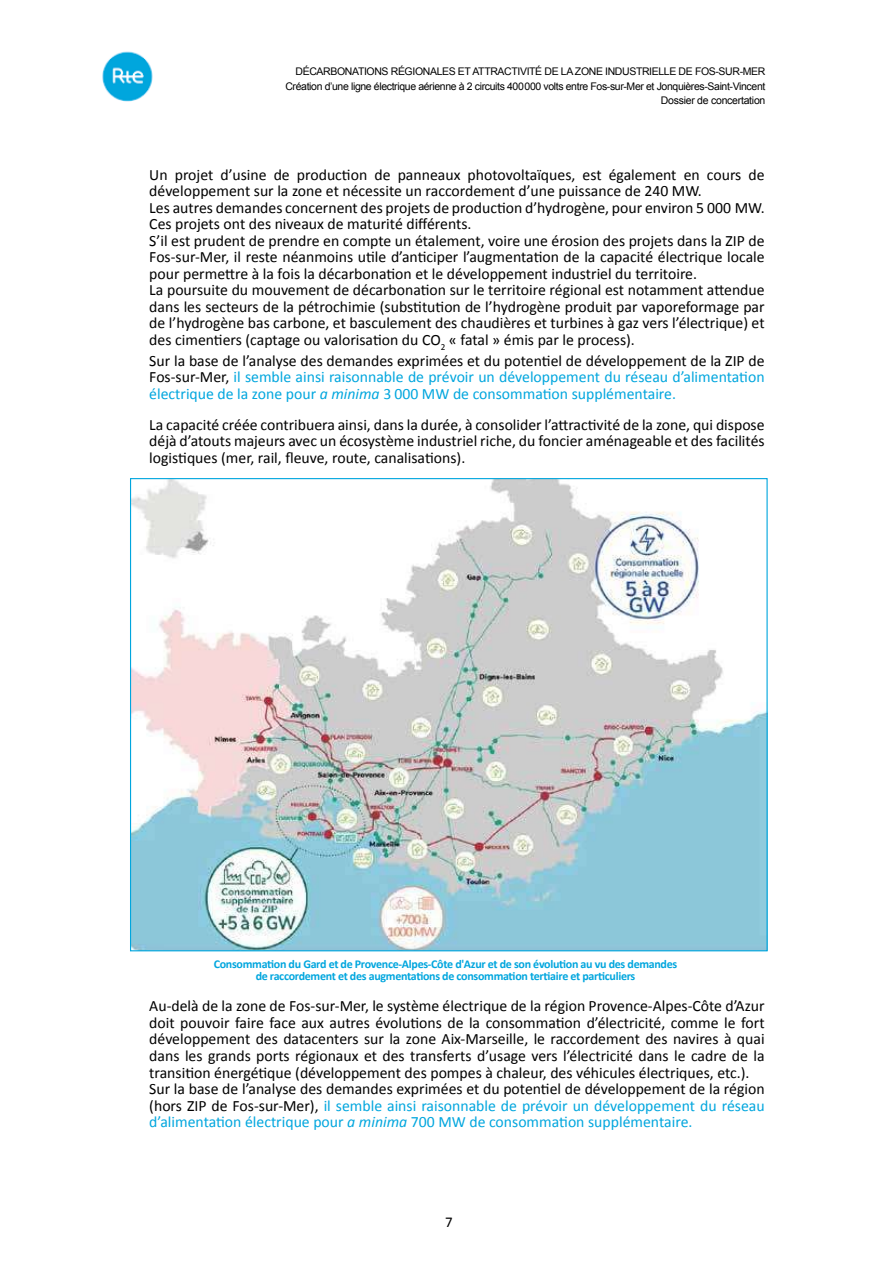
<style>
.page{position:relative;width:893px;height:1263px;background:#fff}
.page>*{position:absolute;margin:0;border:0;box-sizing:border-box;transform-origin:0 0}
.t1{font:15.75px/16.5px "Calibri";color:#000}
.t2{font:15.75px/16.5px "Calibri";color:#00a6de;text-align:justify}
.t3{font:15px "Calibri";color:#000}
.t4{font:700 12px/12px "Calibri";letter-spacing:-.025em;color:#00a6de;text-align:center}
.t5{font:10.5px/14.7px "Arial";letter-spacing:-.035em;color:#000;text-align:right}
.s1{color:#000}
.s2{font-style:italic}
.s3{color:#00a6de}
.s4{font-style:italic;color:#00a6de}
</style>
<div class="page">
<img style="left:102px;top:51px;width:51px;height:51px">
<img style="left:132px;top:480px;width:634px;height:469px">
<p class="t5" style="left:285px;top:64px;width:481px">DÉCARBONATIONS RÉGIONALES ET ATTRACTIVITÉ DE LA ZONE INDUSTRIELLE DE FOS-SUR-MER<br>Création d’une ligne électrique aérienne à 2 circuits 400000 volts entre Fos-sur-Mer et Jonquières-Saint-Vincent<br>Dossier de concertation</p>
<p class="t1" style="left:149px;top:166px;width:617px">Un projet d’usine de production de panneaux photovoltaïques, est également en cours de développement sur la zone et nécessite un raccordement d’une puissance de 240 MW.<br>Les autres demandes concernent des projets de production d’hydrogène, pour environ 5 000 MW.<br>Ces projets ont des niveaux de maturité différents.<br>S’il est prudent de prendre en compte un étalement, voire une érosion des projets dans la ZIP de Fos-sur-Mer, il reste néanmoins utile d’anticiper l’augmentation de la capacité électrique locale pour permettre à la fois la décarbonation et le développement industriel du territoire.<br>La poursuite du mouvement de décarbonation sur le territoire régional est notamment attendue dans les secteurs de la pétrochimie (substitution de l’hydrogène produit par vaporeformage par de l’hydrogène bas carbone, et basculement des chaudières et turbines à gaz vers l’électrique) et des cimentiers (captage ou valorisation du CO<sub>2</sub> « fatal » émis par le process).</p>
<p class="t2" style="left:149px;top:352px;width:617px"><span class="s1">Sur la base de l’analyse des demandes exprimées et du potentiel de développement de la ZIP de Fos-sur-Mer,</span> il semble ainsi raisonnable de prévoir un développement du réseau d’alimentation électrique de la zone pour <span class="s2">a minima</span> 3 000 MW de consommation supplémentaire.</p>
<p class="t1" style="left:149px;top:416px;width:617px;text-align:justify">La capacité créée contribuera ainsi, dans la durée, à consolider l’attractivité de la zone, qui dispose déjà d’atouts majeurs avec un écosystème industriel riche, du foncier aménageable et des facilités logistiques (mer, rail, fleuve, route, canalisations).</p>
<p class="t4" style="left:214px;top:958px;width:465px">Consommation du Gard et de Provence-Alpes-Côte d'Azur et de son évolution au vu des demandes de raccordement et des augmentations de consommation tertiaire et particuliers</p>
<p class="t1" style="left:149px;top:997px;width:617px">Au-delà de la zone de Fos-sur-Mer, le système électrique de la région Provence-Alpes-Côte d’Azur doit pouvoir faire face aux autres évolutions de la consommation d’électricité, comme le fort développement des datacenters sur la zone Aix-Marseille, le raccordement des navires à quai dans les grands ports régionaux et des transferts d’usage vers l’électricité dans le cadre de la transition énergétique (développement des pompes à chaleur, des véhicules électriques, etc.).<br>Sur la base de l’analyse des demandes exprimées et du potentiel de développement de la région (hors ZIP de Fos-sur-Mer), <span class="s3">il semble ainsi raisonnable de prévoir un développement du réseau d’alimentation électrique pour</span> <span class="s4">a minima</span> <span class="s3">700 MW de consommation supplémentaire.</span></p>
<p class="t3" style="left:445px;top:1212px;width:9px">7</p>
</div>
